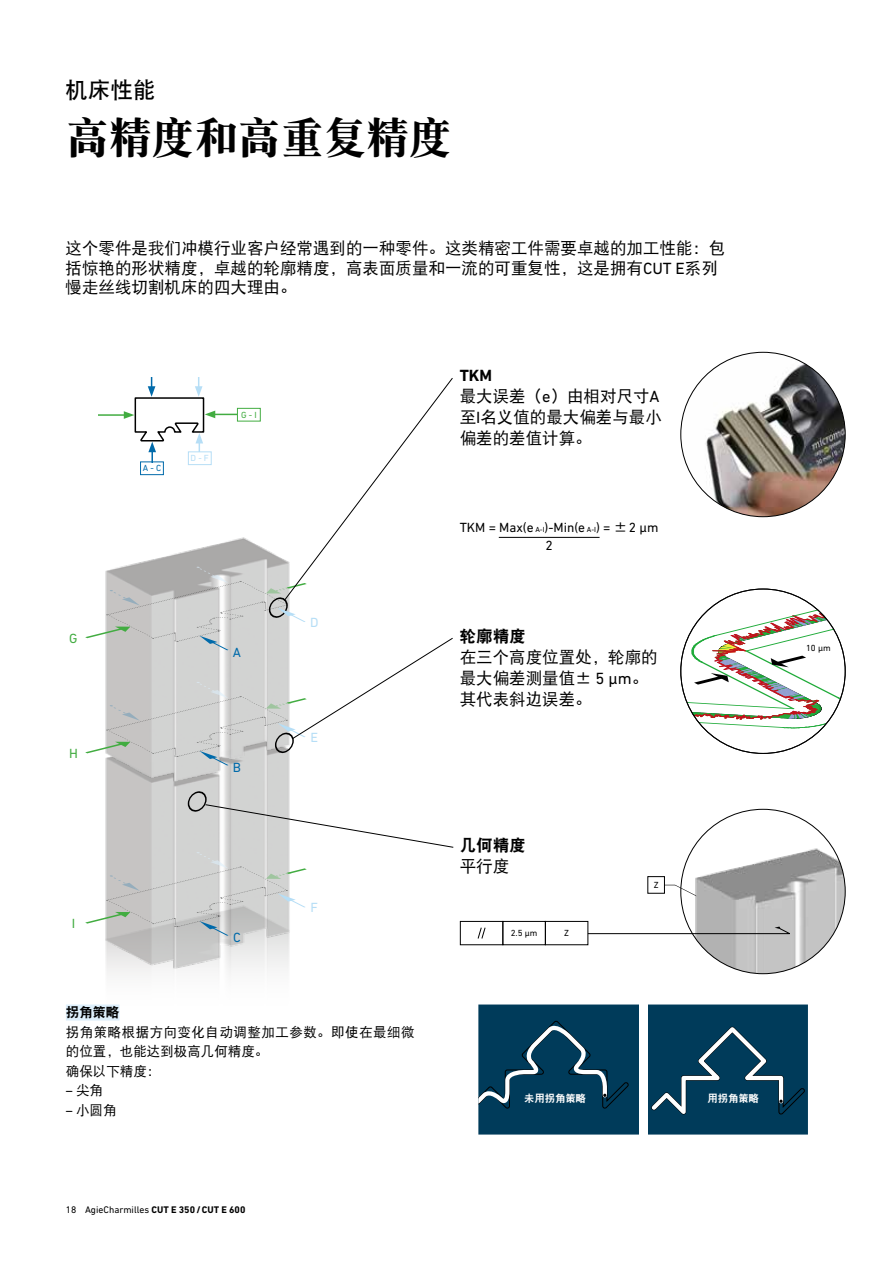
<style>
.page{position:relative;width:893px;height:1263px;background:#fff}
.page>*{position:absolute;margin:0;border:0;box-sizing:border-box;transform-origin:0 0}
.t1{font:43.35px "DFP Song W9";letter-spacing:-.01em;color:#000}
.t2{font:22.5px "DFP Hei W7";color:#000}
.t3{font:16.5px/21px "DFP Hei W5";color:#000}
.t4{font:16.5px "DFP Hei W9";color:#000}
.t5{font:700 16.5px "DIN Next W1 G";color:#000}
.t6{font:13.5px/19.5px "DFP Hei W5";letter-spacing:.035em;color:#000}
.t7{font:13.5px/18px "DIN Next W1 G";color:#000}
.t8{font:13.5px "DFP Hei W9";color:#000}
.t9{font:13.5px "DIN Next W1 G";color:#42ac41}
.t10{font:13.5px "DIN Next W1 G";color:#006aaa}
.t11{font:13.5px "DIN Next W1 G";color:#b6def6}
.t12{font:10.35px "DFP Hei W9";color:#fff}
.t13{font:9.75px "DIN Next W1 G";color:#000}
.t14{font:9px "DIN Next W1 G";color:#000}
.t15{font:9px "DIN Next W1 G";color:#b6def6}
.t16{font:9px "DIN Next W1 G";color:#006aaa}
.t17{font:9px "DIN Next W1 G";color:#42ac41}
.s1{font-family:"DIN Next W1 G"}
.s2{font-weight:700}
.s3{font-size:7.5px}
.s4{font-family:"DFP Hei W5"}
</style>
<div class="page">
<img style="left:105px;top:781px;width:185px;height:187px">
<img style="left:105px;top:767px;width:185px;height:14px">
<svg style="left:85px;top:788px;width:369px;height:149px"></svg>
<svg style="left:85px;top:377px;width:368px;height:390px"></svg>
<img style="left:681px;top:352px;width:164px;height:165px;border-radius:82px">
<svg style="left:681px;top:589px;width:165px;height:164px"></svg>
<img style="left:688px;top:840px;width:157px;height:134px">
<div style="left:648px;top:876px;width:17px;height:17px;border:1px solid #000"></div>
<svg style="left:460px;top:882px;width:331px;height:63px"></svg>
<svg style="left:478px;top:1004px;width:330px;height:130px;background:#0f4562"></svg>
<div style="left:639px;top:995px;width:8px;height:149px;background:#fff"></div>
<hr style="left:499px;top:537px;width:101px;height:1px;background:#000">
<div style="left:66px;top:1004px;width:54px;height:16px;background:#ddeffb"></div>
<h2 class="t2" style="left:66px;top:78px;width:91px">机床性能</h2>
<h1 class="t1" style="left:66px;top:116px;width:387px">高精度和高重复精度</h1>
<p class="t3" style="left:66px;top:239px;width:662px;line-height:19.5px">这个零件是我们冲模行业客户经常遇到的一种零件。这类精密工件需要卓越的加工性能：包括惊艳的形状精度，卓越的轮廓精度，高表面质量和一流的可重复性，这是拥有<span class="s1">CUT E</span>系列慢走丝线切割机床的四大理由。</p>
<p class="t9" style="left:69px;top:630px;width:10px">G</p>
<p class="t9" style="left:69px;top:745px;width:10px">H</p>
<p class="t9" style="left:72px;top:916px;width:5px">I</p>
<p class="t16" style="left:143px;top:463px;width:20px">A - C</p>
<p class="t15" style="left:191px;top:453px;width:20px">D - F</p>
<p class="t17" style="left:241px;top:409px;width:17px">G - I</p>
<p class="t10" style="left:233px;top:645px;width:10px">A</p>
<p class="t10" style="left:233px;top:760px;width:10px">B</p>
<p class="t10" style="left:233px;top:930px;width:9px">C</p>
<p class="t11" style="left:310px;top:615px;width:10px">D</p>
<p class="t11" style="left:310px;top:730px;width:9px">E</p>
<p class="t11" style="left:310px;top:900px;width:9px">F</p>
<p class="t8" style="left:66px;top:1005px;width:55px">拐角策略</p>
<p class="t6" style="left:66px;top:1022px;width:350px">拐角策略根据方向变化自动调整加工参数。即使在最细微的位置，也能达到极高几何精度。<br>确保以下精度：</p>
<p class="t6" style="left:66px;top:1081px;width:39px"><span class="s1">–</span> 尖角</p>
<p class="t6" style="left:66px;top:1100px;width:52px"><span class="s1">–</span> 小圆角</p>
<p class="t13" style="left:66px;top:1204px;width:181px">18 AgieCharmilles <span class="s2">CUT E 350 / CUT E 600</span></p>
<p class="t5" style="left:460px;top:365px;width:34px">TKM</p>
<p class="t3" style="left:460px;top:385px;width:204px">最大误差（<span class="s1">e</span>）由相对尺寸<span class="s1">A</span>至<span class="s1">I</span>名义值的最大偏差与最小偏差的差值计算。</p>
<p class="t7" style="left:545px;top:519px;width:114px;text-indent:-86px">TKM = Max(e <span class="s3">A-I</span>)-Min(e <span class="s3">A-I</span>) = <span class="s4">±</span> 2 µm<br>2</p>
<p class="t4" style="left:460px;top:627px;width:67px">轮廓精度</p>
<p class="t3" style="left:460px;top:646px;width:199px">在三个高度位置处，轮廓的最大偏差测量值± <span class="s1">5 µm</span>。其代表斜边误差。</p>
<p class="t4" style="left:460px;top:837px;width:67px">几何精度</p>
<p class="t3" style="left:460px;top:855px;width:51px">平行度</p>
<p class="t14" style="left:511px;top:928px;width:28px">2.5 µm</p>
<p class="t14" style="left:564px;top:928px;width:6px">Z</p>
<p class="t14" style="left:654px;top:880px;width:6px">Z</p>
<p class="t12" style="left:524px;top:1093px;width:64px">未用拐角策略</p>
<p class="t12" style="left:707px;top:1093px;width:53px">用拐角策略</p>
<p class="t14" style="left:806px;top:643px;width:26px">10 µm</p>
</div>
